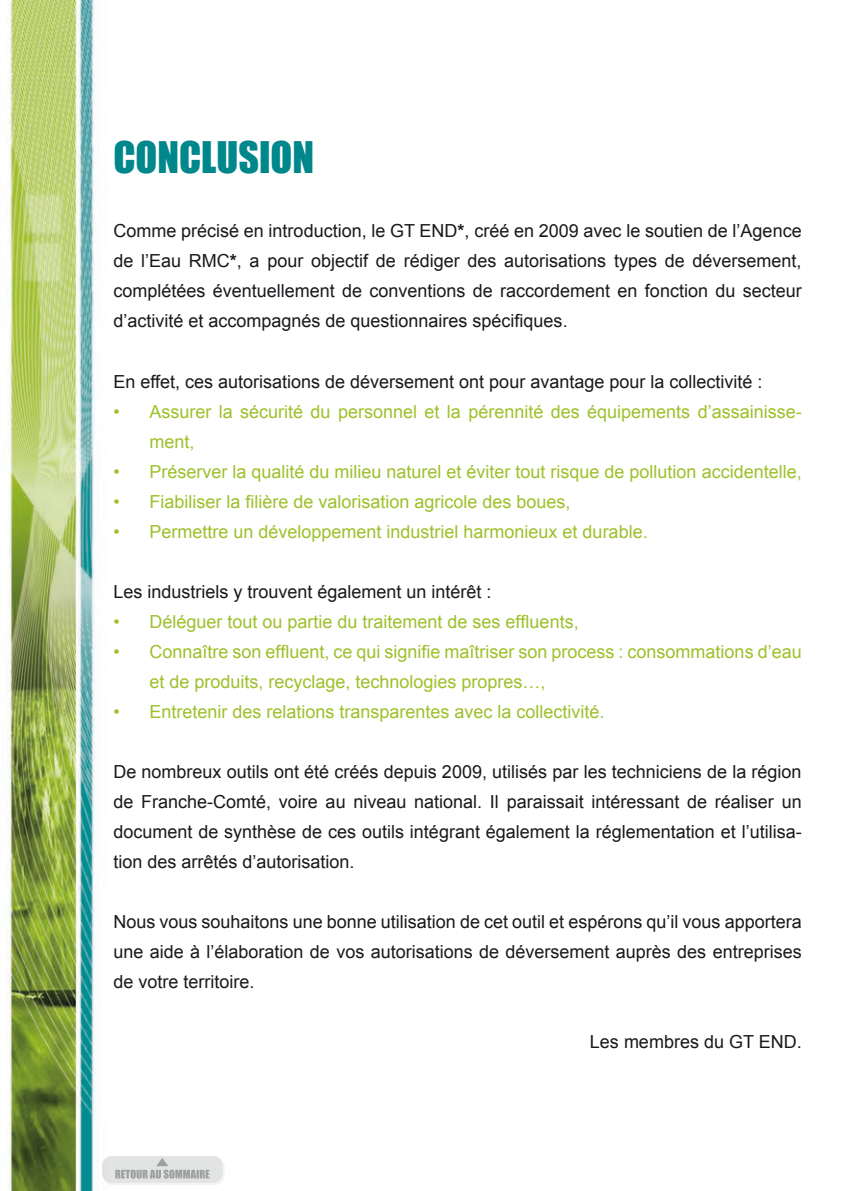
<style>
.page{position:relative;width:842px;height:1191px;background:#fff}
.page>*{position:absolute;margin:0;border:0;box-sizing:border-box;transform-origin:0 0}
.t1{font:40px "Impact";color:#00878c}
.t2{font:18px/30px "Arial";color:#1a181c;text-align:justify}
.t3{font:18px/30px "Arial";color:#9ec02b}
.s1{font-weight:700}
</style>
<div class="page">
<img style="left:6px;top:0;width:210px;height:1191px">
<div style="left:104px;top:1157px;width:120px;height:27px;background:#1a181c;opacity:.25"></div>
<svg style="left:102px;top:1156px;width:121px;height:26px"></svg>
<svg style="left:115px;top:1157px;width:94px;height:21px;background:#cdcece"></svg>
<h1 class="t1" style="left:113px;top:127px;width:202px">CONCLUSION</h1>
<p class="t2" style="left:113px;top:216px;width:690px">Comme précisé en introduction, le GT END<span class="s1">*</span>, créé en 2009 avec le soutien de l’Agence de l’Eau RMC<span class="s1">*</span>, a pour objectif de rédiger des autorisations types de déversement, complétées éventuellement de conventions de raccordement en fonction du secteur d’activité et accompagnés de questionnaires spécifiques.</p>
<p class="t2" style="left:113px;top:366px;width:651px">En effet, ces autorisations de déversement ont pour avantage pour la collectivité :</p>
<p class="t3" style="left:149px;top:396px;width:654px;text-indent:-36px">• Assurer la sécurité du personnel et la pérennité des équipements d’assainisse&shy;ment,</p>
<p class="t3" style="left:113px;top:456px;width:690px">• Préserver la qualité du milieu naturel et éviter tout risque de pollution accidentelle,</p>
<p class="t3" style="left:113px;top:486px;width:459px">• Fiabiliser la filière de valorisation agricole des boues,</p>
<p class="t3" style="left:113px;top:516px;width:536px">• Permettre un développement industriel harmonieux et durable.</p>
<p class="t2" style="left:113px;top:576px;width:380px">Les industriels y trouvent également un intérêt :</p>
<p class="t3" style="left:113px;top:606px;width:467px">• Déléguer tout ou partie du traitement de ses effluents,</p>
<p class="t3" style="left:149px;top:636px;width:654px;text-indent:-36px">• Connaître son effluent, ce qui signifie maîtriser son process : consommations d’eau et de produits, recyclage, technologies propres…,</p>
<p class="t3" style="left:113px;top:696px;width:493px">• Entretenir des relations transparentes avec la collectivité.</p>
<p class="t2" style="left:113px;top:756px;width:690px">De nombreux outils ont été créés depuis 2009, utilisés par les techniciens de la région de Franche-Comté, voire au niveau national. Il paraissait intéressant de réaliser un document de synthèse de ces outils intégrant également la réglementation et l’utilisa&shy;tion des arrêtés d’autorisation.</p>
<p class="t2" style="left:113px;top:906px;width:690px">Nous vous souhaitons une bonne utilisation de cet outil et espérons qu’il vous apportera une aide à l’élaboration de vos autorisations de déversement auprès des entreprises de votre territoire.</p>
<p class="t2" style="left:590px;top:1026px;width:213px">Les membres du GT END.</p>
</div>
